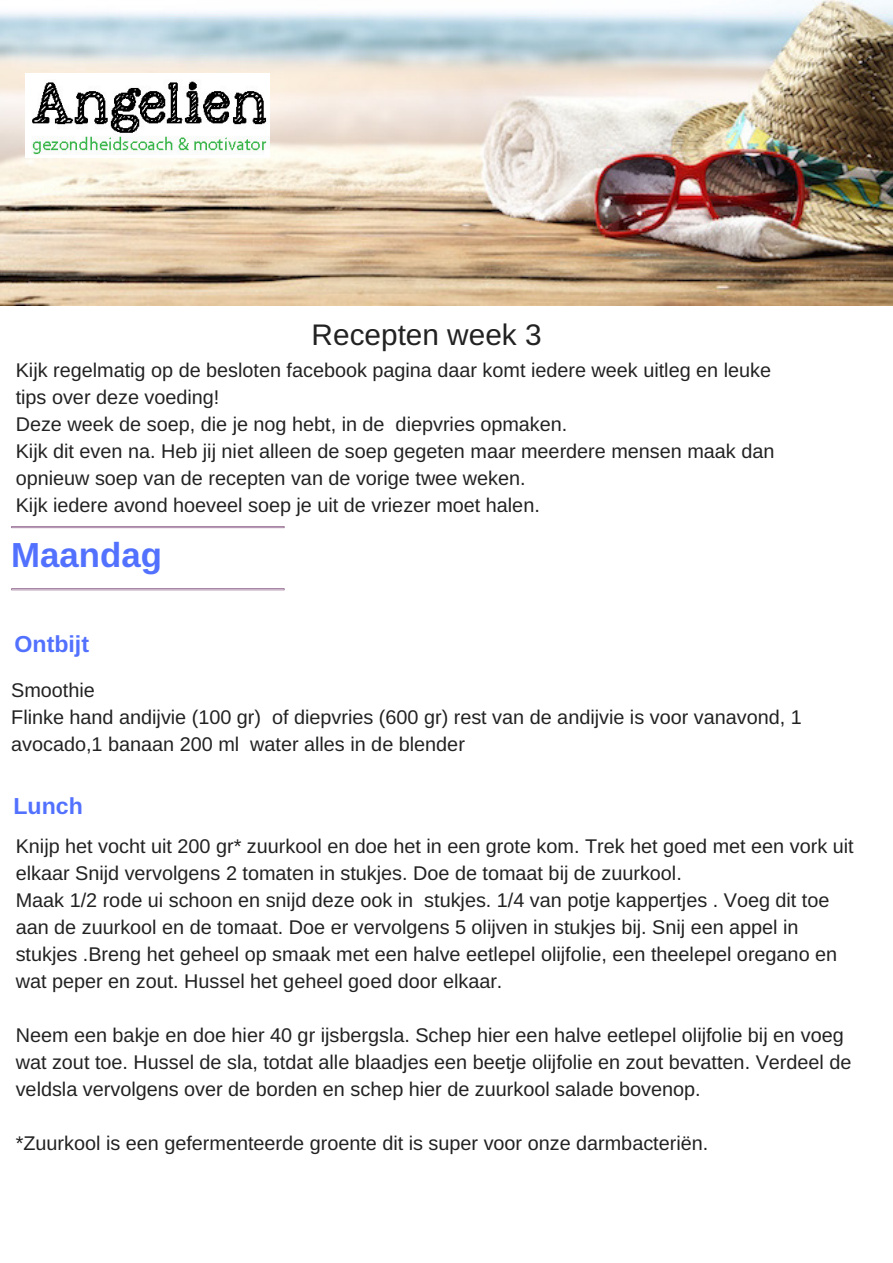
<style>
.page{position:relative;width:893px;height:1263px;background:#fff}
.page>*{position:absolute;margin:0;border:0;box-sizing:border-box;transform-origin:0 0}
.t1{font:700 34.8px "Arimo";color:#5271ff}
.t2{font:29.7px "Arimo";color:#222}
.t3{font:700 23.1px "Arimo";color:#5271ff}
.t4{font:19.8px/27px "Arimo";color:#222}
</style>
<div class="page">
<img style="left:0;top:0;width:892px;height:306px">
<img style="left:26px;top:73px;width:244px;height:84px">
<svg style="left:11px;top:526px;width:273px;height:2px"></svg>
<svg style="left:11px;top:588px;width:273px;height:2px"></svg>
<h2 class="t2" style="left:311px;top:318px;width:231px">Recepten week 3</h2>
<p class="t4" style="left:16px;top:356px;width:760px">Kijk regelmatig op de besloten facebook pagina daar komt iedere week uitleg en leuke tips over deze voeding!<br>Deze week de soep, die je nog hebt, in de diepvries opmaken.<br>Kijk dit even na. Heb jij niet alleen de soep gegeten maar meerdere mensen maak dan opnieuw soep van de recepten van de vorige twee weken.<br>Kijk iedere avond hoeveel soep je uit de vriezer moet halen.</p>
<h1 class="t1" style="left:11px;top:535px;width:152px">Maandag</h1>
<p class="t3" style="left:15px;top:631px;width:76px">Ontbijt</p>
<p class="t4" style="left:11px;top:677px;width:792px">Smoothie<br>Flinke hand andijvie (100 gr) of diepvries (600 gr) rest van de andijvie is voor vanavond, 1 avocado,1 banaan 200 ml water alles in de blender</p>
<p class="t3" style="left:13px;top:793px;width:71px">Lunch</p>
<p class="t4" style="left:16px;top:833px;width:839px">Knijp het vocht uit 200 gr* zuurkool en doe het in een grote kom. Trek het goed met een vork uit elkaar Snijd vervolgens 2 tomaten in stukjes. Doe de tomaat bij de zuurkool.<br>Maak 1/2 rode ui schoon en snijd deze ook in stukjes. 1/4 van potje kappertjes . Voeg dit toe aan de zuurkool en de tomaat. Doe er vervolgens 5 olijven in stukjes bij. Snij een appel in stukjes .Breng het geheel op smaak met een halve eetlepel olijfolie, een theelepel oregano en wat peper en zout. Hussel het geheel goed door elkaar.</p>
<p class="t4" style="left:16px;top:1022px;width:837px">Neem een bakje en doe hier 40 gr ijsbergsla. Schep hier een halve eetlepel olijfolie bij en voeg wat zout toe. Hussel de sla, totdat alle blaadjes een beetje olijfolie en zout bevatten. Verdeel de veldsla vervolgens over de borden en schep hier de zuurkool salade bovenop.</p>
<p class="t4" style="left:16px;top:1130px;width:694px">*Zuurkool is een gefermenteerde groente dit is super voor onze darmbacteriën.</p>
</div>
